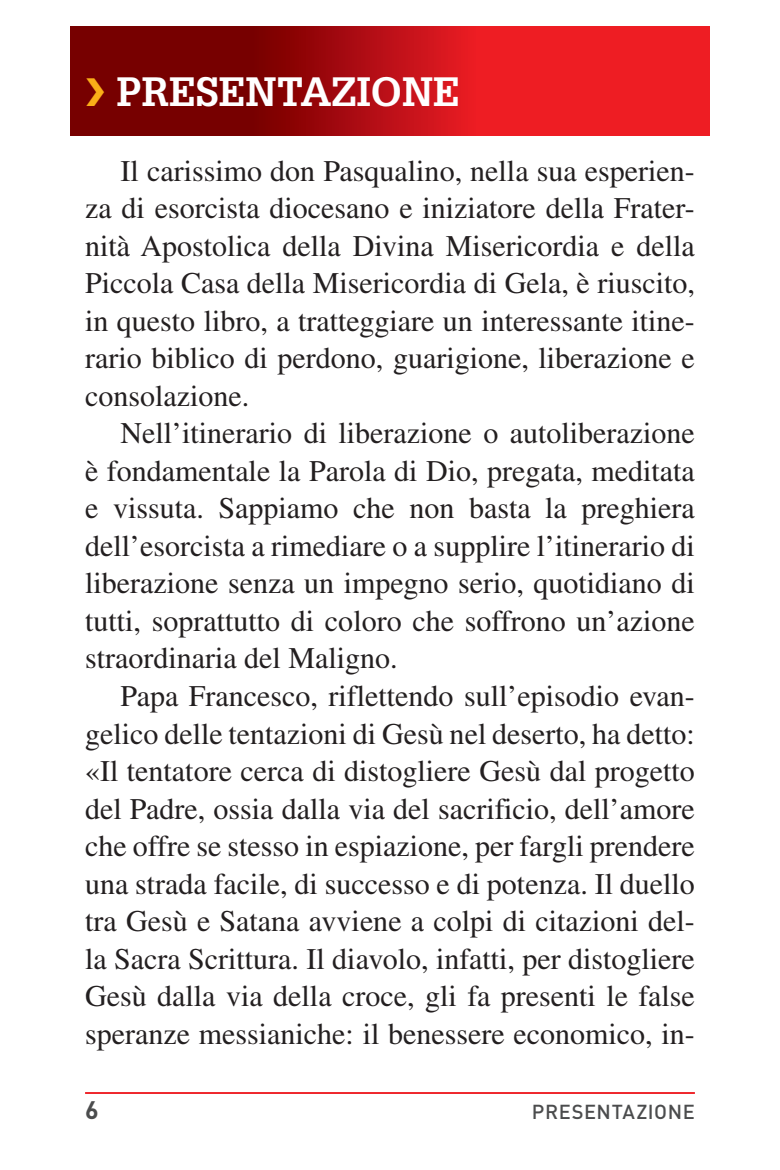
<style>
.page{position:relative;width:780px;height:1170px;background:#fff}
.page>*{position:absolute;margin:0;border:0;box-sizing:border-box;transform-origin:0 0}
.t1{font:700 40px "Glypha LT Std";color:#fff}
.t2{font:30px/37.5px "Times LT Std";color:#231f20;text-align:justify}
.t3{font:700 25px "DIN Pro";color:#4b4c4d}
.t4{font:500 20px "DIN Pro";letter-spacing:.025em;color:#4b4c4d}
.s1{color:#faaf18}
</style>
<div class="page">
<hr style="left:85px;top:1091px;width:609px;height:2px;background:#ee1d23">
<svg style="left:71px;top:27px;width:638px;height:109px;background:#b60f13"></svg>
<h1 class="t1" style="left:85px;top:67px;width:376px"><span class="s1">❯</span> PRESENTAZIONE</h1>
<p class="t2" style="left:85px;top:152px;width:611px;text-indent:35px">Il carissimo don Pasqualino, nella sua esperien&shy;za di esorcista diocesano e iniziatore della Frater&shy;nità Apostolica della Divina Misericordia e della Piccola Casa della Misericordia di Gela, è riuscito, in questo libro, a tratteggiare un interessante itine&shy;rario biblico di perdono, guarigione, liberazione e consolazione.</p>
<p class="t2" style="left:85px;top:414px;width:611px;text-indent:35px">Nell’itinerario di liberazione o autoliberazione è fondamentale la Parola di Dio, pregata, meditata e vissuta. Sappiamo che non basta la preghiera dell’esorcista a rimediare o a supplire l’itinerario di liberazione senza un impegno serio, quotidiano di tutti, soprattutto di coloro che soffrono un’azione straordinaria del Maligno.</p>
<p class="t2" style="left:85px;top:677px;width:611px;text-indent:35px">Papa Francesco, riflettendo sull’episodio evan&shy;gelico delle tentazioni di Gesù nel deserto, ha detto: «Il tentatore cerca di distogliere Gesù dal progetto del Padre, ossia dalla via del sacrificio, dell’amore che offre se stesso in espiazione, per fargli prendere una strada facile, di successo e di potenza. Il duello tra Gesù e Satana avviene a colpi di citazioni del&shy;la Sacra Scrittura. Il diavolo, infatti, per distogliere Gesù dalla via della croce, gli fa presenti le false speranze messianiche: il benessere economico, in-</p>
<p class="t3" style="left:85px;top:1092px;width:15px">6</p>
<p class="t4" style="left:532px;top:1097px;width:164px">PRESENTAZIONE</p>
</div>
